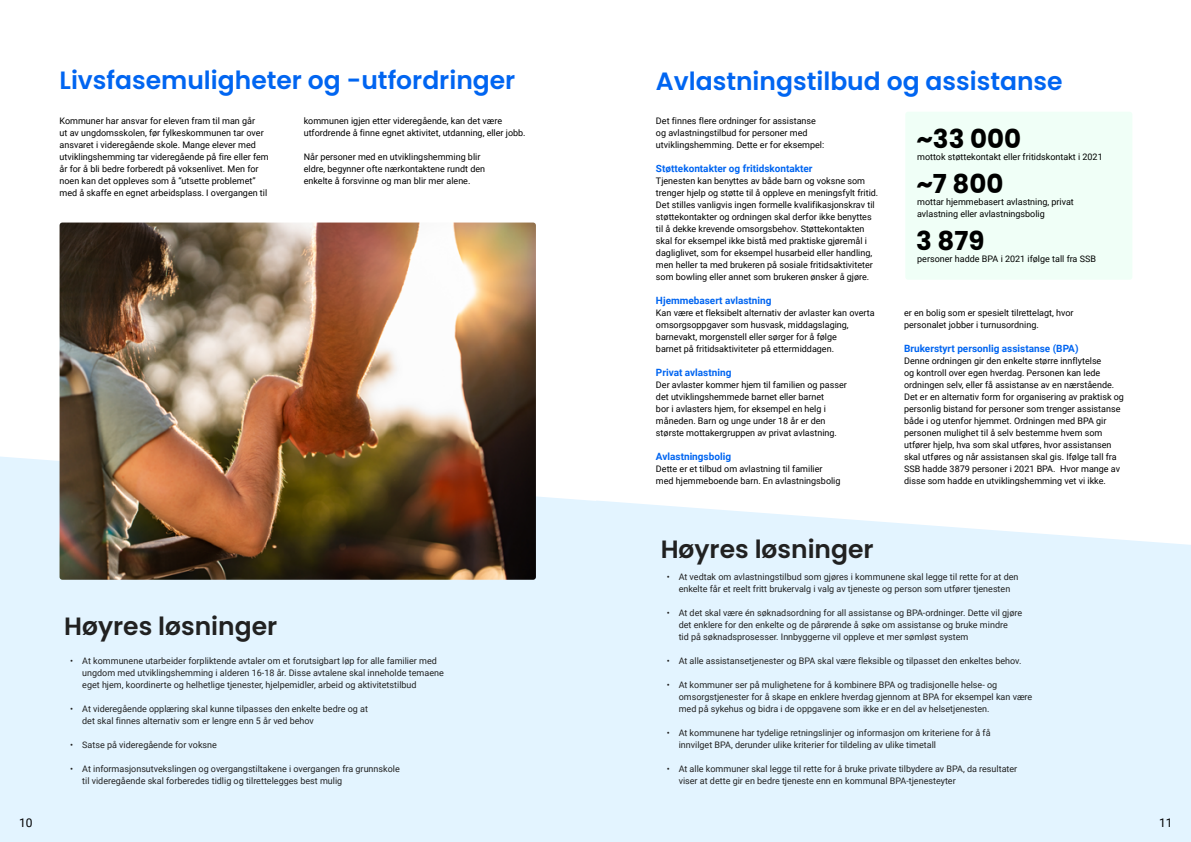
<style>
.page{position:relative;width:1191px;height:842px;background:#fff}
.page>*{position:absolute;margin:0;border:0;box-sizing:border-box;transform-origin:0 0}
.t1{font:700 26.1px "Poppins";color:#000}
.t2{font:600 25px "Poppins";color:#0065f1}
.t3{font:600 25px "Poppins";color:#212121}
.t4{font:12px "Roboto";color:#000}
.t5{font:700 10px "Roboto";color:#0065f1}
.t6{font:9px/12px "Roboto";color:#000}
.t7{font:9px/12px "Roboto";color:#212121}
</style>
<div class="page">
<div style="left:598px;top:501px;width:593px;height:341px;background:#e3f4ff"></div>
<div style="left:0;top:456px;width:598px;height:386px;background:#e3f4ff"></div>
<div style="left:905px;top:112px;width:227px;height:168px;background:#f0fff7;border-radius:3px"></div>
<img style="left:60px;top:223px;width:476px;height:357px">
<h2 class="t2" style="left:60px;top:65px;width:457px">Livsfasemuligheter og -utfordringer</h2>
<p class="t6" style="left:60px;top:114px;width:211px">Kommuner har ansvar for eleven fram til man går<br>ut av ungdomsskolen, før fylkeskommunen tar over ansvaret i videregående skole. Mange elever med utviklingshemming tar videregående på fire eller fem år for å bli bedre forberedt på voksenlivet. Men for noen kan det oppleves som å “utsette problemet” med å skaffe en egnet arbeidsplass. I overgangen til</p>
<p class="t6" style="left:304px;top:114px;width:223px">kommunen igjen etter videregående, kan det være utfordrende å finne egnet aktivitet, utdanning, eller jobb.</p>
<p class="t6" style="left:304px;top:150px;width:183px">Når personer med en utviklingshemming blir eldre, begynner ofte nærkontaktene rundt den enkelte å forsvinne og man blir mer alene.</p>
<h2 class="t3" style="left:64px;top:612px;width:214px">Høyres løsninger</h2>
<p class="t7" style="left:82px;top:654px;width:363px;text-indent:-12px">• At kommunene utarbeider forpliktende avtaler om et forutsigbart løp for alle familier med ungdom med utviklingshemming i alderen 16-18 år. Disse avtalene skal inneholde temaene eget hjem, koordinerte og helhetlige tjenester, hjelpemidler, arbeid og aktivitetstilbud</p>
<p class="t7" style="left:82px;top:702px;width:287px;text-indent:-12px">• At videregående opplæring skal kunne tilpasses den enkelte bedre og at det skal finnes alternativ som er lengre enn 5 år ved behov</p>
<p class="t7" style="left:70px;top:738px;width:148px">• Satse på videregående for voksne</p>
<p class="t7" style="left:82px;top:762px;width:319px;text-indent:-12px">• At informasjonsutvekslingen og overgangstiltakene i overgangen fra grunnskole til videregående skal forberedes tidlig og tilrettelegges best mulig</p>
<h2 class="t2" style="left:656px;top:67px;width:408px">Avlastningstilbud og assistanse</h2>
<p class="t6" style="left:656px;top:114px;width:170px">Det finnes flere ordninger for assistanse og avlastningstilbud for personer med utviklingshemming. Dette er for eksempel:</p>
<p class="t5" style="left:656px;top:161px;width:158px">Støttekontakter og fritidskontakter</p>
<p class="t6" style="left:656px;top:174px;width:224px">Tjenesten kan benyttes av både barn og voksne som trenger hjelp og støtte til å oppleve en meningsfylt fritid.<br>Det stilles vanligvis ingen formelle kvalifikasjonskrav til støttekontakter og ordningen skal derfor ikke benyttes til å dekke krevende omsorgsbehov. Støttekontakten skal for eksempel ikke bistå med praktiske gjøremål i dagliglivet, som for eksempel husarbeid eller handling, men heller ta med brukeren på sosiale fritidsaktiviteter som bowling eller annet som brukeren ønsker å gjøre.</p>
<p class="t5" style="left:656px;top:293px;width:117px">Hjemmebasert avlastning</p>
<p class="t6" style="left:656px;top:306px;width:220px">Kan være et fleksibelt alternativ der avlaster kan overta omsorgsoppgaver som husvask, middagslaging, barnevakt, morgenstell eller sørger for å følge<br>barnet på fritidsaktiviteter på ettermiddagen.</p>
<p class="t5" style="left:656px;top:365px;width:77px">Privat avlastning</p>
<p class="t6" style="left:656px;top:378px;width:192px">Der avlaster kommer hjem til familien og passer det utviklingshemmede barnet eller barnet<br>bor i avlasters hjem, for eksempel en helg i måneden. Barn og unge under 18 år er den største mottakergruppen av privat avlastning.</p>
<p class="t5" style="left:656px;top:449px;width:77px">Avlastningsbolig</p>
<p class="t6" style="left:656px;top:462px;width:186px">Dette er et tilbud om avlastning til familier med hjemmeboende barn. En avlastningsbolig</p>
<h1 class="t1" style="left:916px;top:123px;width:106px">~33 000</h1>
<p class="t6" style="left:917px;top:150px;width:187px">mottok støttekontakt eller fritidskontakt i 2021</p>
<h1 class="t1" style="left:916px;top:169px;width:89px">~7 800</h1>
<p class="t6" style="left:917px;top:195px;width:158px">mottar hjemmebasert avlastning, privat avlastning eller avlastningsbolig</p>
<h1 class="t1" style="left:916px;top:226px;width:70px">3 879</h1>
<p class="t6" style="left:917px;top:253px;width:180px">personer hadde BPA i 2021 ifølge tall fra SSB</p>
<p class="t6" style="left:904px;top:306px;width:171px">er en bolig som er spesielt tilrettelagt, hvor personalet jobber i turnusordning.</p>
<p class="t5" style="left:904px;top:341px;width:176px">Brukerstyrt personlig assistanse (BPA)</p>
<p class="t6" style="left:904px;top:354px;width:221px">Denne ordningen gir den enkelte større innflytelse<br>og kontroll over egen hverdag. Personen kan lede ordningen selv, eller få assistanse av en nærstående.<br>Det er en alternativ form for organisering av praktisk og personlig bistand for personer som trenger assistanse både i og utenfor hjemmet. Ordningen med BPA gir personen mulighet til å selv bestemme hvem som utfører hjelp, hva som skal utføres, hvor assistansen skal utføres og når assistansen skal gis. Ifølge tall fra SSB hadde 3879 personer i 2021 BPA. Hvor mange av disse som hadde en utviklingshemming vet vi ikke.</p>
<h2 class="t3" style="left:660px;top:535px;width:214px">Høyres løsninger</h2>
<p class="t7" style="left:666px;top:570px;width:353px;text-align:center">• At vedtak om avlastningstilbud som gjøres i kommunene skal legge til rette for at den enkelte får et reelt fritt brukervalg i valg av tjeneste og person som utfører tjenesten</p>
<p class="t7" style="left:678px;top:606px;width:345px;text-indent:-12px">• At det skal være én søknadsordning for all assistanse og BPA-ordninger. Dette vil gjøre det enklere for den enkelte og de pårørende å søke om assistanse og bruke mindre<br>tid på søknadsprosesser. Innbyggerne vil oppleve et mer sømløst system</p>
<p class="t7" style="left:666px;top:654px;width:356px">• At alle assistansetjenester og BPA skal være fleksible og tilpasset den enkeltes behov.</p>
<p class="t7" style="left:678px;top:678px;width:355px;text-indent:-12px">• At kommuner ser på mulighetene for å kombinere BPA og tradisjonelle helse- og omsorgstjenester for å skape en enklere hverdag gjennom at BPA for eksempel kan være med på sykehus og bidra i de oppgavene som ikke er en del av helsetjenesten.</p>
<p class="t7" style="left:678px;top:726px;width:313px;text-indent:-12px">• At kommunene har tydelige retningslinjer og informasjon om kriteriene for å få innvilget BPA, derunder ulike kriterier for tildeling av ulike timetall</p>
<p class="t7" style="left:678px;top:762px;width:340px;text-indent:-12px">• At alle kommuner skal legge til rette for å bruke private tilbydere av BPA, da resultater viser at dette gir en bedre tjeneste enn en kommunal BPA-tjenesteyter</p>
<h3 class="t4" style="left:19px;top:814px;width:15px">10</h3>
<h3 class="t4" style="left:1159px;top:814px;width:15px">11</h3>
</div>
